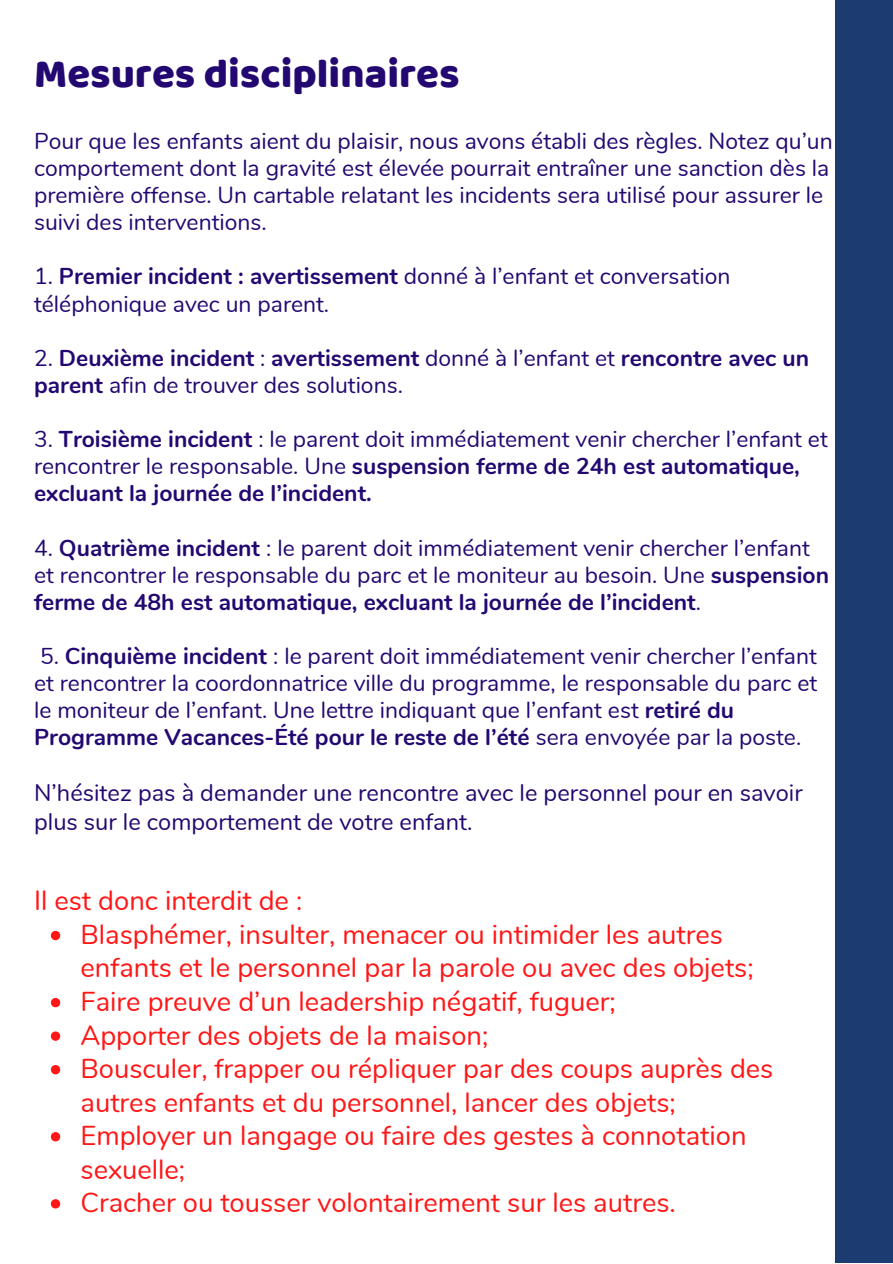
<style>
.page{position:relative;width:893px;height:1264px;background:#fff}
.page>*{position:absolute;margin:0;border:0;box-sizing:border-box;transform-origin:0 0}
.t1{font:41.7px "Baloo";color:#230871}
.t2{font:27.3px/33.5px "Nunito";color:#ff1616}
.t3{font:23.55px/28.7px "Nunito";color:#230871}
.t4{font:22.95px/27.2px "Nunito";color:#230871}
.t5{font:700 22.95px/27.2px "Nunito";color:#230871}
.s1{font-weight:700}
.s2{font-weight:400}
</style>
<div class="page">
<div style="left:834px;top:0;width:58px;height:1262px;background:#1c3b71"></div>
<svg style="left:51px;top:930px;width:9px;height:10px"></svg>
<svg style="left:51px;top:998px;width:9px;height:9px"></svg>
<svg style="left:51px;top:1031px;width:9px;height:9px"></svg>
<svg style="left:51px;top:1065px;width:9px;height:9px"></svg>
<svg style="left:51px;top:1132px;width:9px;height:9px"></svg>
<svg style="left:51px;top:1199px;width:9px;height:9px"></svg>
<p class="t1" style="left:34px;top:48px;width:427px">Mesures disciplinaires</p>
<p class="t4" style="left:34px;top:128px;width:800px">Pour que les enfants aient du plaisir, nous avons établi des règles. Notez qu’un comportement dont la gravité est élevée pourrait entraîner une sanction dès la première offense. Un cartable relatant les incidents sera utilisé pour assurer le suivi des interventions.</p>
<p class="t4" style="left:34px;top:263px;width:697px">1. <span class="s1">Premier incident : avertissement</span> donné à l’enfant et conversation téléphonique avec un parent.</p>
<p class="t5" style="left:34px;top:344px;width:776px"><span class="s2">2.</span> Deuxième incident <span class="s2">:</span> avertissement <span class="s2">donné à l’enfant et</span> rencontre avec un parent <span class="s2">afin de trouver des solutions.</span></p>
<p class="t5" style="left:34px;top:426px;width:795px"><span class="s2">3.</span> Troisième incident <span class="s2">: le parent doit immédiatement venir chercher l’enfant et rencontrer le responsable. Une</span> suspension ferme de 24h est automatique, excluant la journée de l’incident.</p>
<p class="t4" style="left:34px;top:534px;width:796px">4. <span class="s1">Quatrième incident</span> : le parent doit immédiatement venir chercher l’enfant et rencontrer le responsable du parc et le moniteur au besoin. Une <span class="s1">suspension ferme de 48h est automatique, excluant la journée de l’incident</span>.</p>
<p class="t4" style="left:34px;top:643px;width:784px">5. <span class="s1">Cinquième incident</span> : le parent doit immédiatement venir chercher l’enfant et rencontrer la coordonnatrice ville du programme, le responsable du parc et le moniteur de l’enfant. Une lettre indiquant que l’enfant est <span class="s1">retiré du Programme Vacances-Été pour le reste de l’été</span> sera envoyée par la poste.</p>
<p class="t3" style="left:34px;top:779px;width:770px">N’hésitez pas à demander une rencontre avec le personnel pour en savoir plus sur le comportement de votre enfant.</p>
<p class="t2" style="left:34px;top:884px;width:270px">Il est donc interdit de :</p>
<p class="t2" style="left:81px;top:918px;width:674px">Blasphémer, insulter, menacer ou intimider les autres enfants et le personnel par la parole ou avec des objets;</p>
<p class="t2" style="left:81px;top:985px;width:536px">Faire preuve d’un leadership négatif, fuguer;</p>
<p class="t2" style="left:81px;top:1018px;width:409px">Apporter des objets de la maison;</p>
<p class="t2" style="left:81px;top:1052px;width:694px">Bousculer, frapper ou répliquer par des coups auprès des autres enfants et du personnel, lancer des objets;</p>
<p class="t2" style="left:81px;top:1119px;width:667px">Employer un langage ou faire des gestes à connotation sexuelle;</p>
<p class="t2" style="left:81px;top:1186px;width:596px">Cracher ou tousser volontairement sur les autres.</p>
</div>
